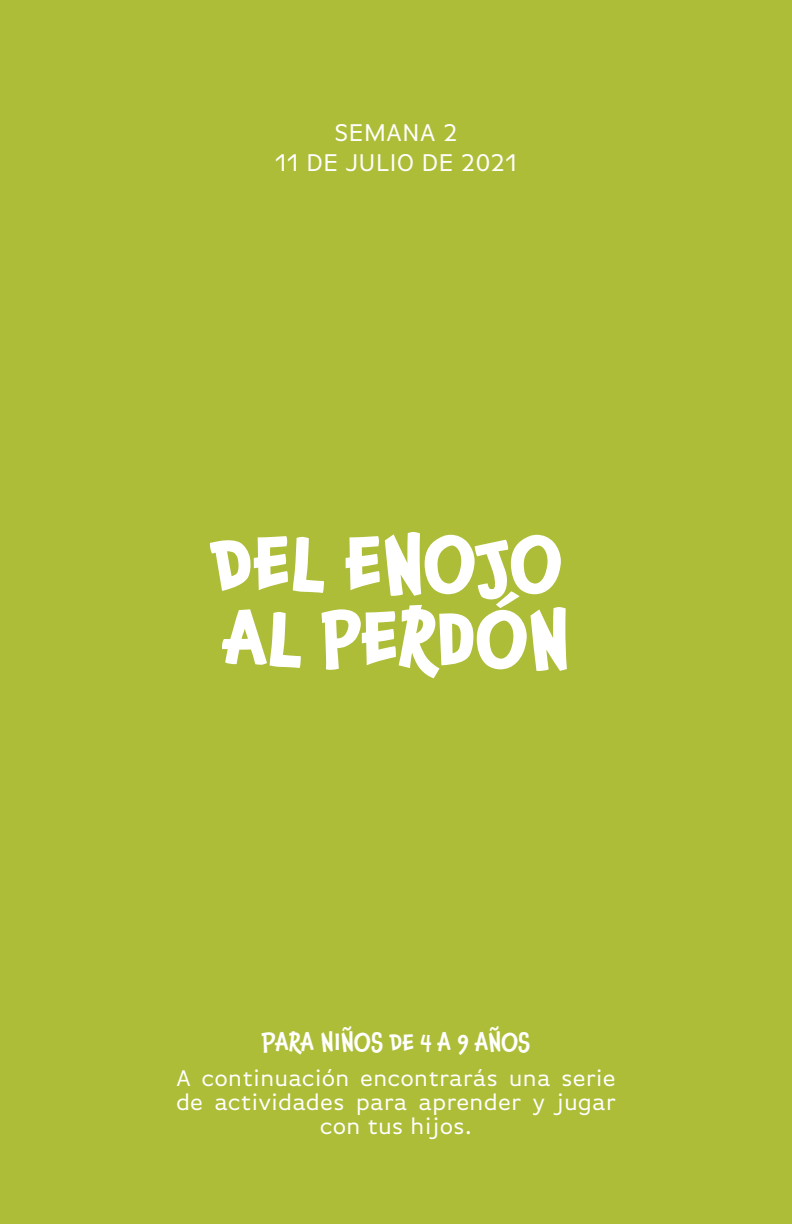
<style>
.page{position:relative;width:792px;height:1224px;background:#aebd38}
.page>*{position:absolute;margin:0;border:0;box-sizing:border-box;transform-origin:0 0}
.t1{font:700 71.8px/75px "Chaloops";color:#fff}
.t2{font:25.6px/30.8px "Basic Gothic Pro";color:#fff;text-align:center}
.t3{font:24px/24px "Basic Gothic Pro";color:#fff;text-align:center}
.t4{font:500 24px "Chaloops";color:#fff}
</style>
<div class="page">
<p class="t2" style="left:275px;top:117px;width:244px">SEMANA 2<br>11 DE JULIO DE 2021</p>
<h1 class="t1" style="left:211px;top:525px;width:360px">DEL ENOJO<br>AL PERDÓN</h1>
<p class="t4" style="left:262px;top:1023px;width:270px">PARA NIÑOS DE 4 A 9 AÑOS</p>
<p class="t3" style="left:176px;top:1066px;width:441px">A continuación encontrarás una serie de actividades para aprender y jugar con tus hijos.</p>
</div>
